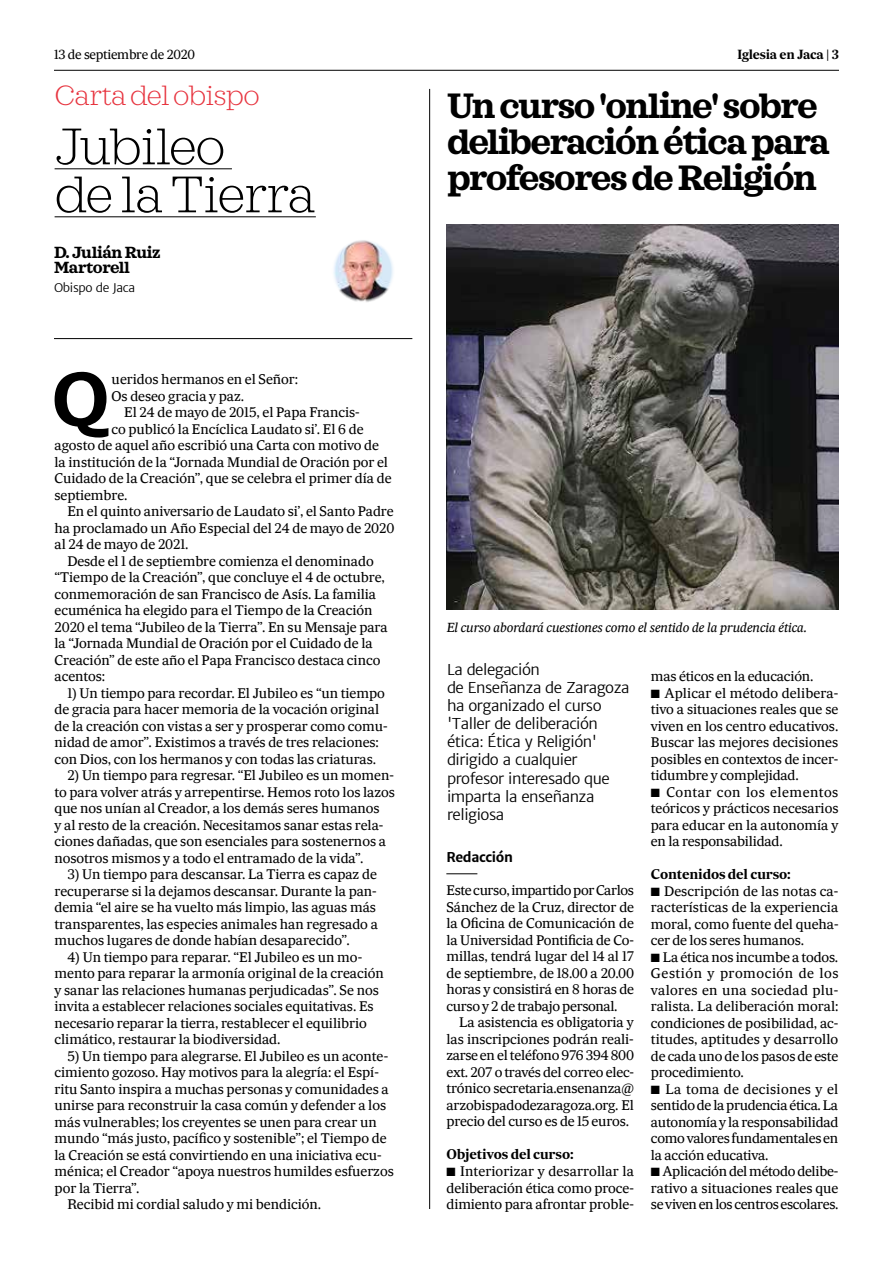
<style>
.page{position:relative;width:893px;height:1263px;background:#fff}
.page>*{position:absolute;margin:0;border:0;box-sizing:border-box;transform-origin:0 0}
.t1{font:700 72.15px "Merriweather Sans";color:#000;scale:1.05 1}
.t2{font:200 52.5px/48px "Sagona";letter-spacing:-.025em;color:#000}
.t3{font:700 36px/36px "Sagona";letter-spacing:-.04em;color:#000}
.t4{font:200 28.5px "Sagona";letter-spacing:-.025em;color:#e7343f}
.t5{font:700 16.5px/15px "Sagona";letter-spacing:-.025em;color:#000}
.t6{font:300 15px/18px "Merriweather Sans";letter-spacing:-.03em;color:#000}
.t7{font:13.5px/16.5px "Sueca Tx";letter-spacing:-.005em;color:#000;text-align:justify}
.t8{font:700 13.5px "Sueca Tx";letter-spacing:-.015em;color:#000}
.t9{font:700 13.5px "Merriweather Sans";letter-spacing:-.03em;color:#000}
.t10{font:italic 12.75px "Sueca Tx";letter-spacing:-.02em;color:#000}
.t11{font:12.75px "Sueca Tx";letter-spacing:-.02em;color:#000}
.t12{font:700 12.75px "Sueca Tx";letter-spacing:-.02em;color:#000}
.t13{font:300 12px "Merriweather Sans";letter-spacing:-.025em;color:#000}
</style>
<div class="page">
<hr style="left:54px;top:70px;width:785px;height:1px;background:#000">
<hr style="left:429px;top:89px;width:1px;height:1120px;background:#000">
<hr style="left:55px;top:169px;width:177px;height:1px;background:#000">
<hr style="left:55px;top:217px;width:261px;height:1px;background:#000">
<img style="left:331px;top:239px;width:64px;height:64px;border-radius:32px">
<hr style="left:54px;top:338px;width:358px;height:1px;background:#000">
<img style="left:446px;top:224px;width:392px;height:385px">
<hr style="left:446px;top:873px;width:31px;height:1px;background:#000">
<p class="t11" style="left:54px;top:47px;width:142px">13 de septiembre de 2020</p>
<p class="t12" style="left:737px;top:47px;width:103px">Iglesia en Jaca | 3</p>
<h3 class="t4" style="left:55px;top:79px;width:207px">Carta del obispo</h3>
<h2 class="t2" style="left:55px;top:123px;width:263px">Jubileo<br>de la Tierra</h2>
<p class="t5" style="left:54px;top:245px;width:108px">D. Julián Ruiz<br>Martorell</p>
<p class="t13" style="left:54px;top:280px;width:83px">Obispo de Jaca</p>
<h3 class="t3" style="left:447px;top:88px;width:384px">Un curso 'online' sobre deliberación ética para profesores de Religión</h3>
<h1 class="t1" style="left:51px;top:353px;width:58px">Q</h1>
<p class="t7" style="left:112px;top:371px;width:188px">ueridos hermanos en el Señor:<br>Os deseo gracia y paz.</p>
<p class="t7" style="left:124px;top:404px;width:237px">El 24 de mayo de 2015, el Papa Francis-</p>
<p class="t7" style="left:112px;top:420px;width:253px">co publicó la Encíclica Laudato si'. El 6 de</p>
<p class="t7" style="left:55px;top:437px;width:326px">agosto de aquel año escribió una Carta con motivo de</p>
<p class="t7" style="left:55px;top:453px;width:335px">la institución de la “Jornada Mundial de Oración por el</p>
<p class="t7" style="left:55px;top:470px;width:338px">Cuidado de la Creación”, que se celebra el primer día de</p>
<p class="t7" style="left:55px;top:486px;width:75px">septiembre.</p>
<p class="t7" style="left:67px;top:503px;width:328px">En el quinto aniversario de Laudato si', el Santo Padre</p>
<p class="t7" style="left:55px;top:519px;width:341px">ha proclamado un Año Especial del 24 de mayo de 2020</p>
<p class="t7" style="left:55px;top:536px;width:136px">al 24 de mayo de 2021.</p>
<p class="t7" style="left:67px;top:552px;width:308px">Desde el 1 de septiembre comienza el denominado</p>
<p class="t7" style="left:55px;top:569px;width:332px">“Tiempo de la Creación”, que concluye el 4 de octubre,</p>
<p class="t7" style="left:55px;top:585px;width:323px">conmemoración de san Francisco de Asís. La familia</p>
<p class="t7" style="left:55px;top:602px;width:319px">ecuménica ha elegido para el Tiempo de la Creación</p>
<p class="t7" style="left:55px;top:618px;width:335px">2020 el tema “Jubileo de la Tierra”. En su Mensaje para</p>
<p class="t7" style="left:55px;top:635px;width:320px">la “Jornada Mundial de Oración por el Cuidado de la</p>
<p class="t7" style="left:55px;top:651px;width:327px">Creación” de este año el Papa Francisco destaca cinco</p>
<p class="t7" style="left:55px;top:668px;width:52px">acentos:</p>
<p class="t7" style="left:55px;top:684px;width:335px;text-align:left;text-indent:13px">1) Un tiempo para recordar. El Jubileo es “un tiempo de gracia para hacer memoria de la vocación original de la creación con vistas a ser y prosperar como comu&shy;nidad de amor”. Existimos a través de tres relaciones: con Dios, con los hermanos y con todas las criaturas.</p>
<p class="t7" style="left:55px;top:767px;width:342px;text-align:left;text-indent:13px">2) Un tiempo para regresar. “El Jubileo es un momen&shy;to para volver atrás y arrepentirse. Hemos roto los lazos que nos unían al Creador, a los demás seres humanos<br>y al resto de la creación. Necesitamos sanar estas rela&shy;ciones dañadas, que son esenciales para sostenernos a nosotros mismos y a todo el entramado de la vida”.</p>
<p class="t7" style="left:55px;top:866px;width:325px;text-align:left;text-indent:13px">3) Un tiempo para descansar. La Tierra es capaz de recuperarse si la dejamos descansar. Durante la pan&shy;demia “el aire se ha vuelto más limpio, las aguas más transparentes, las especies animales han regresado a muchos lugares de donde habían desaparecido”.</p>
<p class="t7" style="left:55px;top:948px;width:331px;text-align:left;text-indent:13px">4) Un tiempo para reparar. “El Jubileo es un mo&shy;mento para reparar la armonía original de la creación y sanar las relaciones humanas perjudicadas”. Se nos invita a establecer relaciones sociales equitativas. Es necesario reparar la tierra, restablecer el equilibrio climático, restaurar la biodiversidad.</p>
<p class="t7" style="left:67px;top:1047px;width:323px">5) Un tiempo para alegrarse. El Jubileo es un aconte-</p>
<p class="t7" style="left:55px;top:1064px;width:326px">cimiento gozoso. Hay motivos para la alegría: el Espí-</p>
<p class="t7" style="left:55px;top:1080px;width:336px">ritu Santo inspira a muchas personas y comunidades a</p>
<p class="t7" style="left:55px;top:1097px;width:333px">unirse para reconstruir la casa común y defender a los</p>
<p class="t7" style="left:55px;top:1113px;width:324px">más vulnerables; los creyentes se unen para crear un</p>
<p class="t7" style="left:55px;top:1130px;width:333px">mundo “más justo, pacífico y sostenible”; el Tiempo de</p>
<p class="t7" style="left:55px;top:1146px;width:329px">la Creación se está convirtiendo en una iniciativa ecu-</p>
<p class="t7" style="left:55px;top:1163px;width:341px">ménica; el Creador “apoya nuestros humildes esfuerzos</p>
<p class="t7" style="left:55px;top:1179px;width:86px">por la Tierra”.</p>
<p class="t7" style="left:67px;top:1196px;width:255px">Recibid mi cordial saludo y mi bendición.</p>
<p class="t10" style="left:446px;top:619px;width:362px">El curso abordará cuestiones como el sentido de la prudencia ética.</p>
<p class="t6" style="left:447px;top:661px;width:184px">La delegación<br>de Enseñanza de Zaragoza ha organizado el curso 'Taller de deliberación ética: Ética y Religión' dirigido a cualquier profesor interesado que imparta la enseñanza religiosa</p>
<p class="t9" style="left:446px;top:849px;width:68px">Redacción</p>
<p class="t7" style="left:446px;top:882px;width:189px">Este curso, impartido por Carlos Sánchez de la Cruz, director de la Oficina de Comunicación de la Universidad Pontificia de Co&shy;millas, tendrá lugar del 14 al 17 de septiembre, de 18.00 a 20.00 horas y consistirá en 8 horas de curso y 2 de trabajo personal.</p>
<p class="t7" style="left:446px;top:1014px;width:189px;text-indent:13px">La asistencia es obligatoria y las inscripciones podrán reali&shy;zarse en el teléfono 976 394 800 ext. 207 o través del correo elec&shy;trónico secretaria.ensenanza@ arzobispadodezaragoza.org. El precio del curso es de 15 euros.</p>
<p class="t8" style="left:446px;top:1146px;width:129px">Objetivos del curso:</p>
<p class="t7" style="left:446px;top:1163px;width:189px">■ Interiorizar y desarrollar la deliberación ética como proce&shy;dimiento para afrontar proble-</p>
<p class="t7" style="left:651px;top:668px;width:164px">mas éticos en la educación.</p>
<p class="t7" style="left:651px;top:684px;width:189px">■ Aplicar el método delibera&shy;tivo a situaciones reales que se viven en los centro educativos.<br>Buscar las mejores decisiones posibles en contextos de incer&shy;tidumbre y complejidad.</p>
<p class="t7" style="left:651px;top:783px;width:189px">■ Contar con los elementos teóricos y prácticos necesarios para educar en la autonomía y en la responsabilidad.</p>
<p class="t8" style="left:651px;top:866px;width:141px">Contenidos del curso:</p>
<p class="t7" style="left:651px;top:882px;width:189px">■ Descripción de las notas ca&shy;racterísticas de la experiencia moral, como fuente del queha&shy;cer de los seres humanos.</p>
<p class="t7" style="left:651px;top:948px;width:189px">■ La ética nos incumbe a todos.<br>Gestión y promoción de los valores en una sociedad plu&shy;ralista. La deliberación moral: condiciones de posibilidad, ac&shy;titudes, aptitudes y desarrollo de cada uno de los pasos de este procedimiento.</p>
<p class="t7" style="left:651px;top:1080px;width:189px">■ La toma de decisiones y el sentido de la prudencia ética. La autonomía y la responsabilidad como valores fundamentales en la acción educativa.</p>
<p class="t7" style="left:651px;top:1163px;width:189px">■ Aplicación del método delibe&shy;rativo a situaciones reales que se viven en los centros escolares.</p>
</div>
